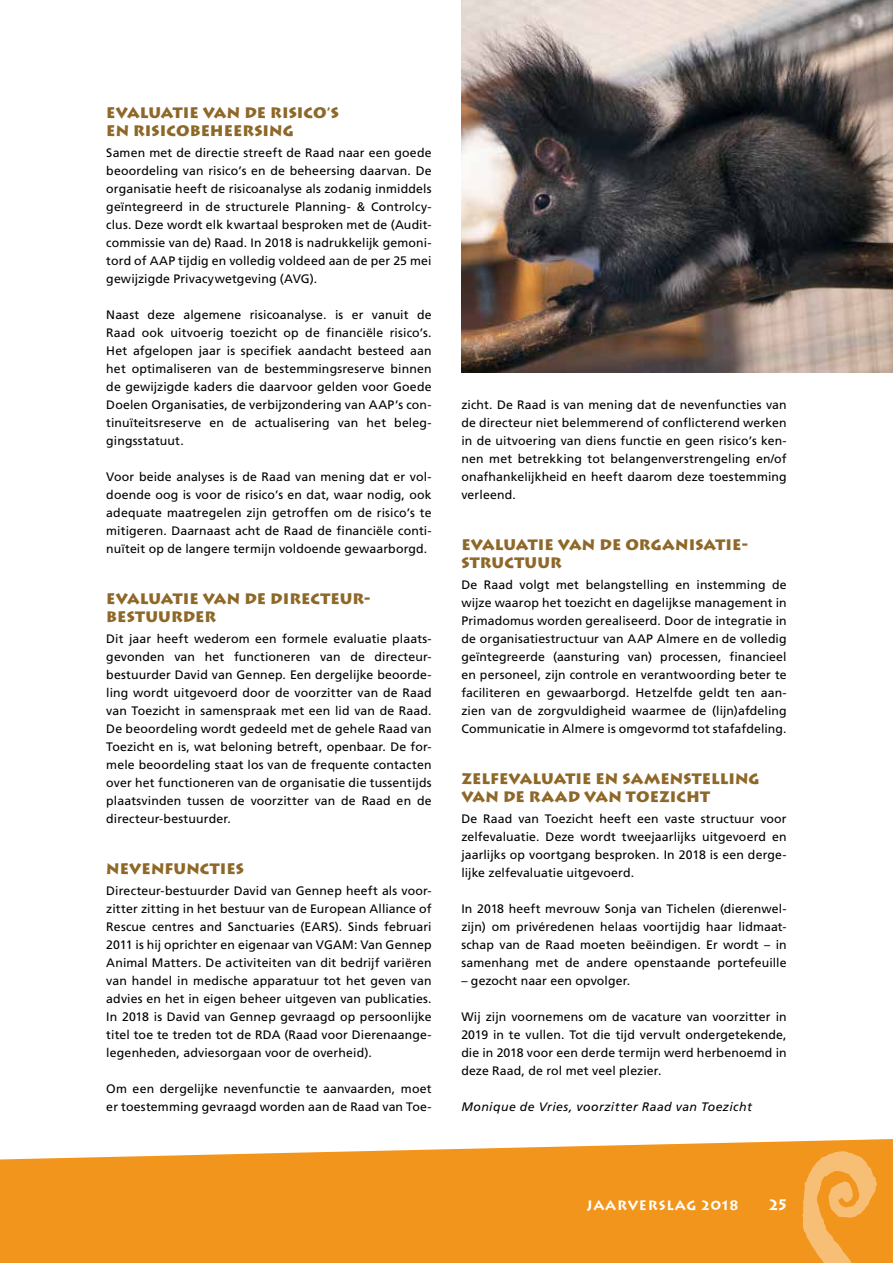
<style>
.page{position:relative;width:893px;height:1263px;background:#fff}
.page>*{position:absolute;margin:0;border:0;box-sizing:border-box;transform-origin:0 0}
.t1{font:900 15px/18px "Lithos";color:#8e6828}
.t2{font:700 15px "Lithos";color:#fff}
.t3{font:700 13.5px "Lithos";letter-spacing:.05em;color:#fff}
.t4{font:12.3px/18px "Frutiger LT Std";letter-spacing:.01em;color:#000;text-align:justify}
.t5{font:italic 12.3px "Frutiger LT Std";letter-spacing:.035em;color:#000}
</style>
<div class="page">
<svg style="left:0;top:1139px;width:893px;height:124px;background:#f39e30"></svg>
<svg style="left:802px;top:1150px;width:75px;height:113px;background:#f4a846"></svg>
<img style="left:461px;top:0;width:432px;height:373px">
<p class="t1" style="left:106px;top:103px;width:234px">EVALUATIE VAN DE RISICO’S<br>EN RISICOBEHEERSING</p>
<p class="t4" style="left:106px;top:143px;width:327px">Samen met de directie streeft de Raad naar een goede beoordeling van risico’s en de beheersing daarvan. De organisatie heeft de risicoanalyse als zodanig inmiddels geïntegreerd in de structurele Planning- &amp; Controlcy&shy;clus. Deze wordt elk kwartaal besproken met de (Audit&shy;commissie van de) Raad. In 2018 is nadrukkelijk gemoni&shy;tord of AAP tijdig en volledig voldeed aan de per 25 mei gewijzigde Privacywetgeving (AVG).</p>
<p class="t4" style="left:106px;top:305px;width:327px">Naast deze algemene risicoanalyse. is er vanuit de Raad ook uitvoerig toezicht op de financiële risico’s.<br>Het afgelopen jaar is specifiek aandacht besteed aan het optimaliseren van de bestemmingsreserve binnen de gewijzigde kaders die daarvoor gelden voor Goede Doelen Organisaties, de verbijzondering van AAP’s con&shy;tinuïteitsreserve en de actualisering van het beleg&shy;gingsstatuut.</p>
<p class="t4" style="left:106px;top:467px;width:327px">Voor beide analyses is de Raad van mening dat er vol&shy;doende oog is voor de risico’s en dat, waar nodig, ook adequate maatregelen zijn getroffen om de risico’s te mitigeren. Daarnaast acht de Raad de financiële conti&shy;nuïteit op de langere termijn voldoende gewaarborgd.</p>
<p class="t1" style="left:106px;top:589px;width:266px">EVALUATIE VAN DE DIRECTEUR-<br>BESTUURDER</p>
<p class="t4" style="left:106px;top:629px;width:327px">Dit jaar heeft wederom een formele evaluatie plaats&shy;gevonden van het functioneren van de directeur&shy;bestuurder David van Gennep. Een dergelijke beoorde&shy;ling wordt uitgevoerd door de voorzitter van de Raad van Toezicht in samenspraak met een lid van de Raad.<br>De beoordeling wordt gedeeld met de gehele Raad van Toezicht en is, wat beloning betreft, openbaar. De for&shy;mele beoordeling staat los van de frequente contacten over het functioneren van de organisatie die tussentijds plaatsvinden tussen de voorzitter van de Raad en de directeur-bestuurder.</p>
<p class="t1" style="left:106px;top:859px;width:139px">NEVENFUNCTIES</p>
<p class="t4" style="left:106px;top:881px;width:327px">Directeur-bestuurder David van Gennep heeft als voor&shy;zitter zitting in het bestuur van de European Alliance of Rescue centres and Sanctuaries (EARS). Sinds februari 2011 is hij oprichter en eigenaar van VGAM: Van Gennep Animal Matters. De activiteiten van dit bedrijf variëren van handel in medische apparatuur tot het geven van advies en het in eigen beheer uitgeven van publicaties.<br>In 2018 is David van Gennep gevraagd op persoonlijke titel toe te treden tot de RDA (Raad voor Dierenaange&shy;legenheden, adviesorgaan voor de overheid).</p>
<p class="t4" style="left:106px;top:1079px;width:327px">Om een dergelijke nevenfunctie te aanvaarden, moet er toestemming gevraagd worden aan de Raad van Toe-</p>
<p class="t4" style="left:461px;top:395px;width:327px">zicht. De Raad is van mening dat de nevenfuncties van de directeur niet belemmerend of conflicterend werken in de uitvoering van diens functie en geen risico’s ken&shy;nen met betrekking tot belangenverstrengeling en/of onafhankelijkheid en heeft daarom deze toestemming verleend.</p>
<p class="t1" style="left:461px;top:535px;width:288px">EVALUATIE VAN DE ORGANISATIE-<br>STRUCTUUR</p>
<p class="t4" style="left:461px;top:575px;width:327px">De Raad volgt met belangstelling en instemming de wijze waarop het toezicht en dagelijkse management in Primadomus worden gerealiseerd. Door de integratie in de organisatiestructuur van AAP Almere en de volledig geïntegreerde (aansturing van) processen, financieel en personeel, zijn controle en verantwoording beter te faciliteren en gewaarborgd. Hetzelfde geldt ten aan&shy;zien van de zorgvuldigheid waarmee de (lijn)afdeling Communicatie in Almere is omgevormd tot stafafdeling.</p>
<p class="t1" style="left:461px;top:769px;width:300px">ZELFEVALUATIE EN SAMENSTELLING<br>VAN DE RAAD VAN TOEZICHT</p>
<p class="t4" style="left:461px;top:809px;width:327px">De Raad van Toezicht heeft een vaste structuur voor zelfevaluatie. Deze wordt tweejaarlijks uitgevoerd en jaarlijks op voortgang besproken. In 2018 is een derge&shy;lijke zelfevaluatie uitgevoerd.</p>
<p class="t4" style="left:461px;top:899px;width:327px">In 2018 heeft mevrouw Sonja van Tichelen (dierenwel&shy;zijn) om privéredenen helaas voortijdig haar lidmaat&shy;schap van de Raad moeten beëindigen. Er wordt – in samenhang met de andere openstaande portefeuille</p>
<p class="t4" style="left:461px;top:971px;width:170px">– gezocht naar een opvolger.</p>
<p class="t4" style="left:461px;top:1007px;width:327px">Wij zijn voornemens om de vacature van voorzitter in 2019 in te vullen. Tot die tijd vervult ondergetekende, die in 2018 voor een derde termijn werd herbenoemd in deze Raad, de rol met veel plezier.</p>
<p class="t5" style="left:461px;top:1099px;width:292px">Monique de Vries, voorzitter Raad van Toezicht</p>
<p class="t3" style="left:587px;top:1198px;width:153px">JAARVERSLAG 2018</p>
<p class="t2" style="left:769px;top:1196px;width:19px">25</p>
</div>
